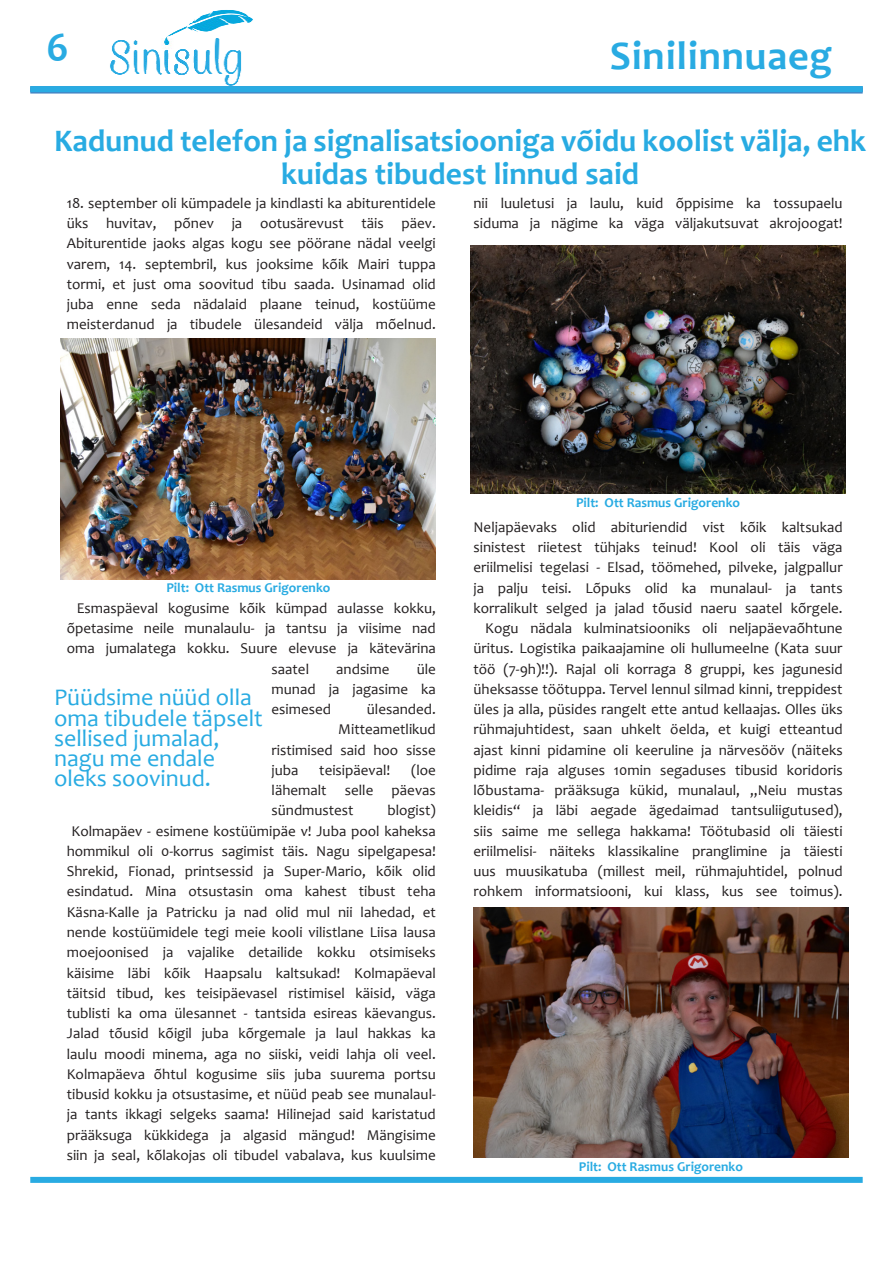
<style>
.page{position:relative;width:893px;height:1263px;background:#fff}
.page>*{position:absolute;margin:0;border:0;box-sizing:border-box;transform-origin:0 0}
.t1{font:700 42px "Candara";color:#29abe2}
.t2{font:700 40.5px "Candara";letter-spacing:.02em;color:#29abe2}
.t3{font:700 31.5px/33px "Candara";color:#28abe2;text-align:center}
.t4{font:24px/20.2px "Candara";color:#28abe2}
.t5{font:15px/20.2px "Candara";color:#231f20;text-align:justify}
.t6{font:700 13.5px "Candara";color:#28abe2}
</style>
<div class="page">
<div style="left:30px;top:1177px;width:833px;height:6px;background:#29abe2"></div>
<div style="left:30px;top:88px;width:833px;height:6px;background:#4486c5"></div>
<div style="left:30px;top:86px;width:833px;height:6px;background:#29abe2"></div>
<img style="left:110px;top:10px;width:143px;height:76px">
<img style="left:61px;top:338px;width:375px;height:241px">
<img style="left:471px;top:245px;width:374px;height:248px">
<img style="left:473px;top:907px;width:375px;height:250px">
<p class="t1" style="left:46px;top:21px;width:24px">6</p>
<p class="t2" style="left:610px;top:31px;width:224px">Sinilinnuaeg</p>
<p class="t3" style="left:54px;top:124px;width:814px">Kadunud telefon ja signalisatsiooniga võidu koolist välja, ehk kuidas tibudest linnud said</p>
<p class="t5" style="left:67px;top:193px;width:371px">18. september oli kümpadele ja kindlasti ka abiturentidele üks huvitav, põnev ja ootusärevust täis päev.<br>Abiturentide jaoks algas kogu see pöörane nädal veelgi varem, 14. septembril, kus jooksime kõik Mairi tuppa tormi, et just oma soovitud tibu saada. Usinamad olid juba enne seda nädalaid plaane teinud, kostüüme meisterdanud ja tibudele ülesandeid välja mõelnud.</p>
<p class="t5" style="left:473px;top:193px;width:371px">nii luuletusi ja laulu, kuid õppisime ka tossupaelu siduma ja nägime ka väga väljakutsuvat akrojoogat!</p>
<p class="t6" style="left:166px;top:579px;width:166px">Pilt: Ott Rasmus Grigorenko</p>
<p class="t5" style="left:77px;top:598px;width:361px">Esmaspäeval kogusime kõik kümpad aulasse kokku,</p>
<p class="t5" style="left:67px;top:618px;width:371px">õpetasime neile munalaulu- ja tantsu ja viisime nad</p>
<p class="t5" style="left:67px;top:638px;width:371px">oma jumalatega kokku. Suure elevuse ja kätevärina</p>
<p class="t5" style="left:272px;top:658px;width:39px">saatel</p>
<p class="t5" style="left:336px;top:658px;width:55px">andsime</p>
<p class="t5" style="left:272px;top:658px;width:166px;text-indent:145px">üle munad ja jagasime ka esimesed</p>
<p class="t4" style="left:54px;top:687px;width:210px">Püüdsime nüüd olla oma tibudele täpselt sellised jumalad, nagu me endale oleks soovinud.</p>
<p class="t5" style="left:367px;top:699px;width:70px">ülesanded.</p>
<p class="t5" style="left:272px;top:719px;width:166px;text-indent:67px">Mitteametlikud ristimised said hoo sisse juba</p>
<p class="t5" style="left:272px;top:760px;width:166px;text-indent:139px">(loe lähemalt selle päevas sündmustest</p>
<p class="t5" style="left:319px;top:760px;width:73px">teisipäeval!</p>
<p class="t5" style="left:387px;top:800px;width:50px">blogist)</p>
<p class="t5" style="left:67px;top:820px;width:371px;text-align:center">Kolmapäev - esimene kostüümipäe v! Juba pool kaheksa hommikul oli 0-korrus sagimist täis. Nagu sipelgapesa!<br>Shrekid, Fionad, printsessid ja Super-Mario, kõik olid esindatud. Mina otsustasin oma kahest tibust teha Käsna-Kalle ja Patricku ja nad olid mul nii lahedad, et nende kostüümidele tegi meie kooli vilistlane Liisa lausa moejoonised ja vajalike detailide kokku otsimiseks käisime läbi kõik Haapsalu kaltsukad! Kolmapäeval täitsid tibud, kes teisipäevasel ristimisel käisid, väga tublisti ka oma ülesannet - tantsida esireas käevangus.<br>Jalad tõusid kõigil juba kõrgemale ja laul hakkas ka laulu moodi minema, aga no siiski, veidi lahja oli veel.</p>
<p class="t5" style="left:67px;top:1063px;width:371px">Kolmapäeva õhtul kogusime siis juba suurema portsu tibusid kokku ja otsustasime, et nüüd peab see munalaul&shy;ja tants ikkagi selgeks saama! Hilinejad said karistatud prääksuga kükkidega ja algasid mängud! Mängisime siin ja seal, kõlakojas oli tibudel vabalava, kus kuulsime</p>
<p class="t6" style="left:576px;top:494px;width:166px">Pilt: Ott Rasmus Grigorenko</p>
<p class="t5" style="left:473px;top:517px;width:371px">Neljapäevaks olid abituriendid vist kõik kaltsukad sinistest riietest tühjaks teinud! Kool oli täis väga eriilmelisi tegelasi - Elsad, töömehed, pilveke, jalgpallur ja palju teisi. Lõpuks olid ka munalaul- ja tants korralikult selged ja jalad tõusid naeru saatel kõrgele.</p>
<p class="t5" style="left:473px;top:618px;width:371px;text-indent:12px">Kogu nädala kulminatsiooniks oli neljapäevaõhtune üritus. Logistika paikaajamine oli hullumeelne (Kata suur töö (7-9h)!!). Rajal oli korraga 8 gruppi, kes jagunesid üheksasse töötuppa. Tervel lennul silmad kinni, treppidest üles ja alla, püsides rangelt ette antud kellaajas. Olles üks rühmajuhtidest, saan uhkelt öelda, et kuigi etteantud ajast kinni pidamine oli keeruline ja närvesööv (näiteks pidime raja alguses 10min segaduses tibusid koridoris lõbustama- prääksuga kükid, munalaul, „Neiu mustas kleidis“ ja läbi aegade ägedaimad tantsuliigutused), siis saime me sellega hakkama! Töötubasid oli täiesti eriilmelisi- näiteks klassikaline pranglimine ja täiesti uus muusikatuba (millest meil, rühmajuhtidel, polnud rohkem informatsiooni, kui klass, kus see toimus).</p>
<p class="t6" style="left:579px;top:1158px;width:166px">Pilt: Ott Rasmus Grigorenko</p>
</div>
